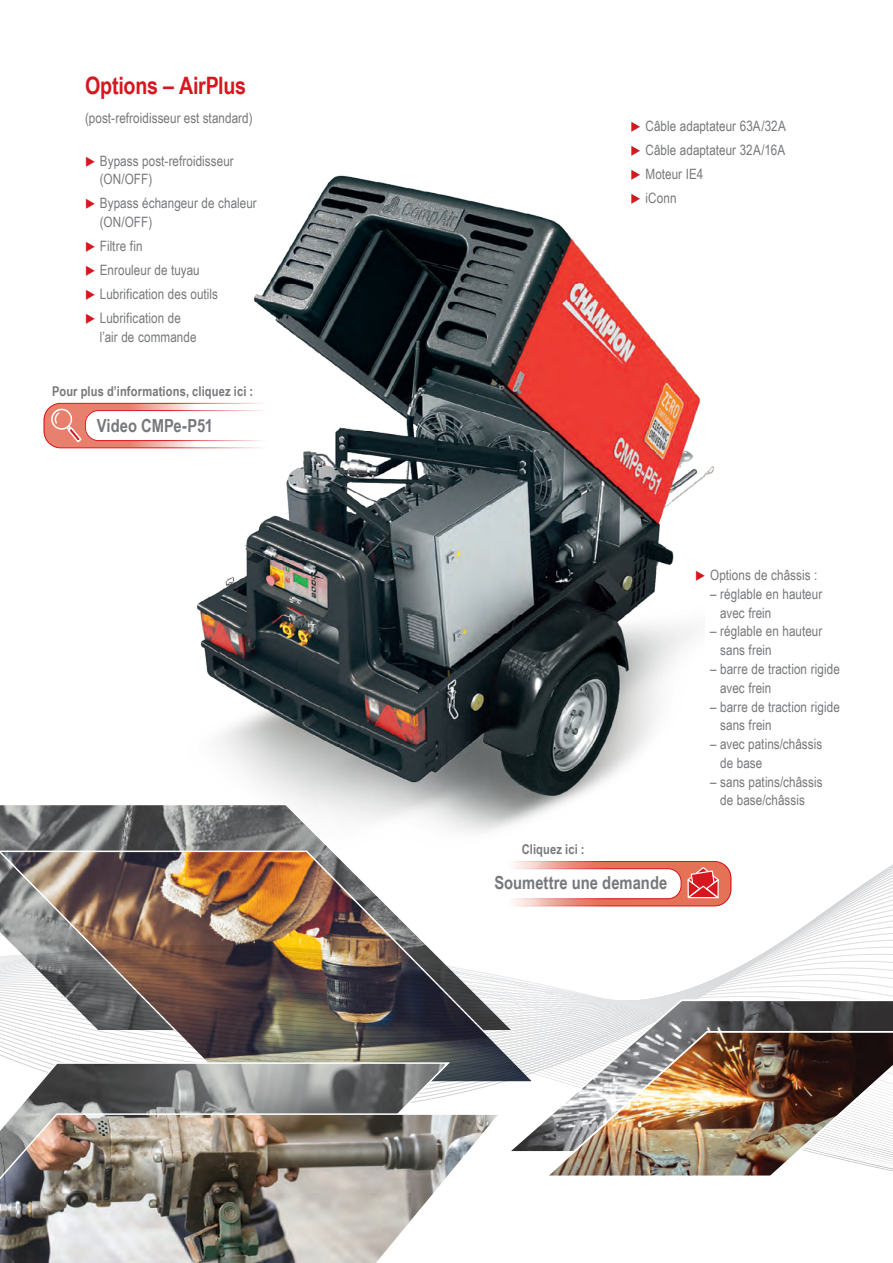
<style>
.page{position:relative;width:893px;height:1263px;background:#fff}
.page>*{position:absolute;margin:0;border:0;box-sizing:border-box;transform-origin:0 0}
.t1{font:700 24px "Arial Narrow";letter-spacing:-.01em;color:#d7171f}
.t2{font:700 18px "Arial Narrow";color:#76787b}
.t3{font:14.25px/18.8px "Arial Narrow";letter-spacing:.005em;color:#76787b}
.t4{font:700 13.5px "Arial Narrow";letter-spacing:.01em;color:#76787b}
.s1{color:#d7171f}
</style>
<div class="page">
<svg style="left:0;top:805px;width:893px;height:72px"></svg>
<svg style="left:0;top:901px;width:893px;height:11px"></svg>
<svg style="left:0;top:913px;width:893px;height:34px"></svg>
<svg style="left:0;top:950px;width:893px;height:145px"></svg>
<img style="left:108px;top:175px;width:596px;height:679px">
<img style="left:673px;top:450px;width:41px;height:68px">
<svg style="left:0;top:1061px;width:452px;height:51px;background:#8d8e8e"></svg>
<img style="left:0;top:1112px;width:498px;height:151px">
<svg style="left:504px;top:998px;width:389px;height:154px"></svg>
<img style="left:542px;top:1030px;width:351px;height:146px">
<svg style="left:489px;top:860px;width:243px;height:47px"></svg>
<svg style="left:43px;top:402px;width:243px;height:47px"></svg>
<div style="left:51px;top:409px;width:21px;height:21px;border:2px solid #fff;border-radius:50%"></div>
<svg style="left:641px;top:179px;width:12px;height:1px"></svg>
<svg style="left:641px;top:203px;width:12px;height:1px"></svg>
<h1 class="t1" style="left:85px;top:67px;width:163px">Options – AirPlus</h1>
<p class="t3" style="left:85px;top:109px;width:169px">(post-refroidisseur est standard)</p>
<p class="t3" style="left:100px;top:151px;width:135px;text-indent:-15px"><span class="s1">◆</span> Bypass post-refroidisseur (ON/OFF)</p>
<p class="t3" style="left:100px;top:193px;width:158px;text-indent:-15px"><span class="s1">◆</span> Bypass échangeur de chaleur (ON/OFF)</p>
<p class="t3" style="left:85px;top:236px;width:59px"><span class="s1">◆</span> Filtre fin</p>
<p class="t3" style="left:85px;top:260px;width:116px"><span class="s1">◆</span> Enrouleur de tuyau</p>
<p class="t3" style="left:85px;top:284px;width:134px"><span class="s1">◆</span> Lubrification des outils</p>
<p class="t3" style="left:100px;top:308px;width:98px;text-indent:-15px"><span class="s1">◆</span> Lubrification de l’air de commande</p>
<p class="t4" style="left:52px;top:381px;width:203px">Pour plus d’informations, cliquez ici :</p>
<p class="t2" style="left:97px;top:412px;width:118px">Video CMPe-P51</p>
<p class="t3" style="left:631px;top:116px;width:157px"><span class="s1">◆</span> Câble adaptateur 63A/32A</p>
<p class="t3" style="left:631px;top:140px;width:156px"><span class="s1">◆</span> Câble adaptateur 32A/16A</p>
<p class="t3" style="left:631px;top:164px;width:74px"><span class="s1">◆</span> Moteur IE4</p>
<p class="t3" style="left:631px;top:188px;width:47px"><span class="s1">◆</span> iConn</p>
<p class="t4" style="left:522px;top:838px;width:64px">Cliquez ici :</p>
<p class="t2" style="left:494px;top:869px;width:174px">Soumettre une demande</p>
<p class="t3" style="left:695px;top:565px;width:124px"><span class="s1">◆</span> Options de châssis :</p>
<p class="t3" style="left:720px;top:584px;width:104px;text-indent:-10px">– réglable en hauteur avec frein</p>
<p class="t3" style="left:720px;top:621px;width:104px;text-indent:-10px">– réglable en hauteur sans frein</p>
<p class="t3" style="left:720px;top:659px;width:121px;text-indent:-10px">– barre de traction rigide avec frein</p>
<p class="t3" style="left:720px;top:696px;width:121px;text-indent:-10px">– barre de traction rigide sans frein</p>
<p class="t3" style="left:720px;top:734px;width:104px;text-indent:-10px">– avec patins/châssis de base</p>
<p class="t3" style="left:710px;top:771px;width:114px;text-align:center">– sans patins/châssis de base/châssis</p>
</div>
